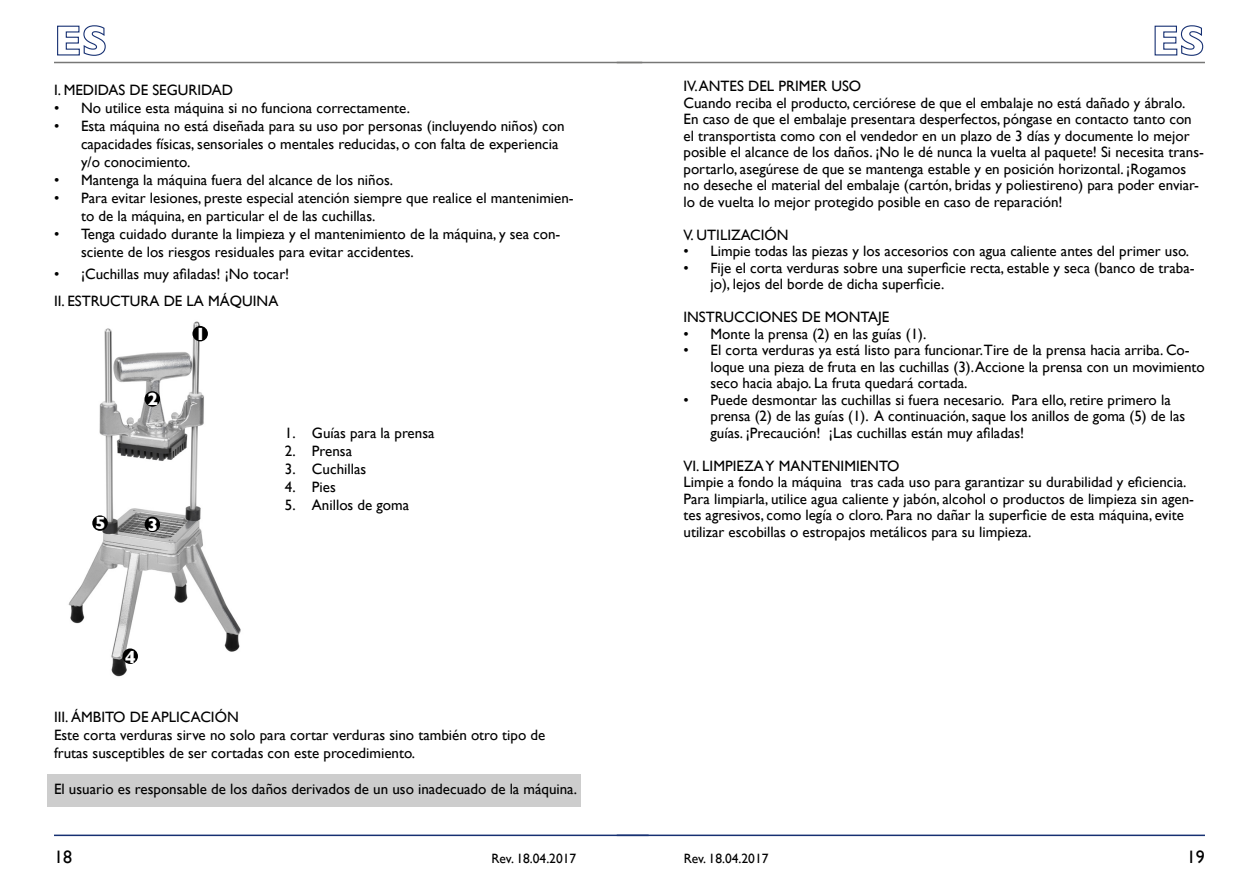
<style>
.page{position:relative;width:1259px;height:893px;background:#fff}
.page>*{position:absolute;margin:0;border:0;box-sizing:border-box;transform-origin:0 0}
.t1{font:700 18px "Gill Sans";color:#fff}
.t2{font:18px "Gill Sans";color:#000}
.t3{font:15px/16.5px "Gill Sans";color:#000}
.t4{font:13.5px "Gill Sans";color:#000}
</style>
<div class="page">
<svg style="left:57px;top:25px;width:49px;height:31px"></svg>
<hr style="left:54px;top:62px;width:588px;height:1px;background:#777776">
<hr style="left:54px;top:835px;width:594px;height:1px;background:#163072">
<svg style="left:1154px;top:25px;width:49px;height:31px"></svg>
<hr style="left:617px;top:62px;width:588px;height:1px;background:#777776">
<hr style="left:617px;top:835px;width:588px;height:1px;background:#163072">
<div style="left:48px;top:774px;width:532px;height:32px;background:#cdcdcd"></div>
<img style="left:68px;top:321px;width:173px;height:356px">
<div style="left:192px;top:326px;width:16px;height:15px;background:#000;border-radius:50%"></div>
<div style="left:145px;top:391px;width:15px;height:16px;background:#000;border-radius:50%"></div>
<div style="left:145px;top:517px;width:15px;height:15px;background:#000;border-radius:50%"></div>
<div style="left:92px;top:515px;width:16px;height:16px;background:#000;border-radius:50%"></div>
<div style="left:122px;top:648px;width:16px;height:16px;background:#000;border-radius:50%"></div>
<p class="t3" style="left:54px;top:82px;width:180px">I. MEDIDAS DE SEGURIDAD</p>
<p class="t3" style="left:54px;top:100px;width:357px">• No utilice esta máquina si no funciona correctamente.</p>
<p class="t3" style="left:81px;top:117px;width:485px;line-height:18px;text-indent:-27px">• Esta máquina no está diseñada para su uso por personas (incluyendo niños) con capacidades físicas, sensoriales o mentales reducidas, o con falta de experiencia y/o conocimiento.</p>
<p class="t3" style="left:54px;top:172px;width:340px">• Mantenga la máquina fuera del alcance de los niños.</p>
<p class="t3" style="left:81px;top:189px;width:494px;line-height:18px;text-indent:-27px">• Para evitar lesiones, preste especial atención siempre que realice el mantenimien&shy;to de la máquina, en particular el de las cuchillas.</p>
<p class="t3" style="left:81px;top:225px;width:481px;line-height:18px;text-indent:-27px">• Tenga cuidado durante la limpieza y el mantenimiento de la máquina, y sea con&shy;sciente de los riesgos residuales para evitar accidentes.</p>
<p class="t3" style="left:54px;top:260px;width:237px;line-height:27px">• ¡Cuchillas muy afiladas! ¡No tocar!<br>II. ESTRUCTURA DE LA MÁQUINA</p>
<p class="t1" style="left:147px;top:389px;width:12px">2</p>
<p class="t1" style="left:195px;top:323px;width:12px">1</p>
<p class="t1" style="left:95px;top:513px;width:12px">5</p>
<p class="t1" style="left:147px;top:514px;width:12px">3</p>
<p class="t1" style="left:125px;top:646px;width:12px">4</p>
<p class="t3" style="left:285px;top:424px;width:151px">1. Guías para la prensa</p>
<p class="t3" style="left:285px;top:442px;width:69px">2. Prensa</p>
<p class="t3" style="left:285px;top:460px;width:83px">3. Cuchillas</p>
<p class="t3" style="left:285px;top:478px;width:52px">4. Pies</p>
<p class="t3" style="left:285px;top:496px;width:126px">5. Anillos de goma</p>
<p class="t3" style="left:54px;top:707px;width:493px;line-height:18px">III. ÁMBITO DE APLICACIÓN<br>Este corta verduras sirve no solo para cortar verduras sino también otro tipo de frutas susceptibles de ser cortadas con este procedimiento.</p>
<p class="t3" style="left:54px;top:780px;width:524px">El usuario es responsable de los daños derivados de un uso inadecuado de la máquina.</p>
<p class="t3" style="left:683px;top:78px;width:522px">IV. ANTES DEL PRIMER USO<br>Cuando reciba el producto, cerciórese de que el embalaje no está dañado y ábralo.<br>En caso de que el embalaje presentara desperfectos, póngase en contacto tanto con el transportista como con el vendedor en un plazo de 3 días y documente lo mejor posible el alcance de los daños. ¡No le dé nunca la vuelta al paquete! Si necesita trans&shy;portarlo, asegúrese de que se mantenga estable y en posición horizontal. ¡Rogamos no deseche el material del embalaje (cartón, bridas y poliestireno) para poder enviar&shy;lo de vuelta lo mejor protegido posible en caso de reparación!</p>
<p class="t3" style="left:683px;top:226px;width:107px">V. UTILIZACIÓN</p>
<p class="t3" style="left:683px;top:243px;width:507px">• Limpie todas las piezas y los accesorios con agua caliente antes del primer uso.</p>
<p class="t3" style="left:710px;top:259px;width:485px;text-indent:-27px">• Fije el corta verduras sobre una superficie recta, estable y seca (banco de traba&shy;jo), lejos del borde de dicha superficie.</p>
<p class="t3" style="left:683px;top:309px;width:207px">INSTRUCCIONES DE MONTAJE</p>
<p class="t3" style="left:683px;top:325px;width:244px">• Monte la prensa (2) en las guías (1).</p>
<p class="t3" style="left:710px;top:342px;width:496px;text-indent:-27px">• El corta verduras ya está listo para funcionar.Tire de la prensa hacia arriba. Co&shy;loque una pieza de fruta en las cuchillas (3). Accione la prensa con un movimiento seco hacia abajo. La fruta quedará cortada.</p>
<p class="t3" style="left:710px;top:391px;width:476px;text-indent:-27px">• Puede desmontar las cuchillas si fuera necesario. Para ello, retire primero la prensa (2) de las guías (1). A continuación, saque los anillos de goma (5) de las guías. ¡Precaución! ¡Las cuchillas están muy afiladas!</p>
<p class="t3" style="left:683px;top:457px;width:512px">VI. LIMPIEZA Y MANTENIMIENTO<br>Limpie a fondo la máquina tras cada uso para garantizar su durabilidad y eficiencia.<br>Para limpiarla, utilice agua caliente y jabón, alcohol o productos de limpieza sin agen&shy;tes agresivos, como legía o cloro. Para no dañar la superficie de esta máquina, evite utilizar escobillas o estropajos metálicos para su limpieza.</p>
<p class="t2" style="left:54px;top:846px;width:19px">18</p>
<p class="t2" style="left:1187px;top:846px;width:19px">19</p>
<p class="t4" style="left:491px;top:851px;width:86px">Rev. 18.04.2017</p>
<p class="t4" style="left:684px;top:850px;width:86px">Rev. 18.04.2017</p>
</div>
